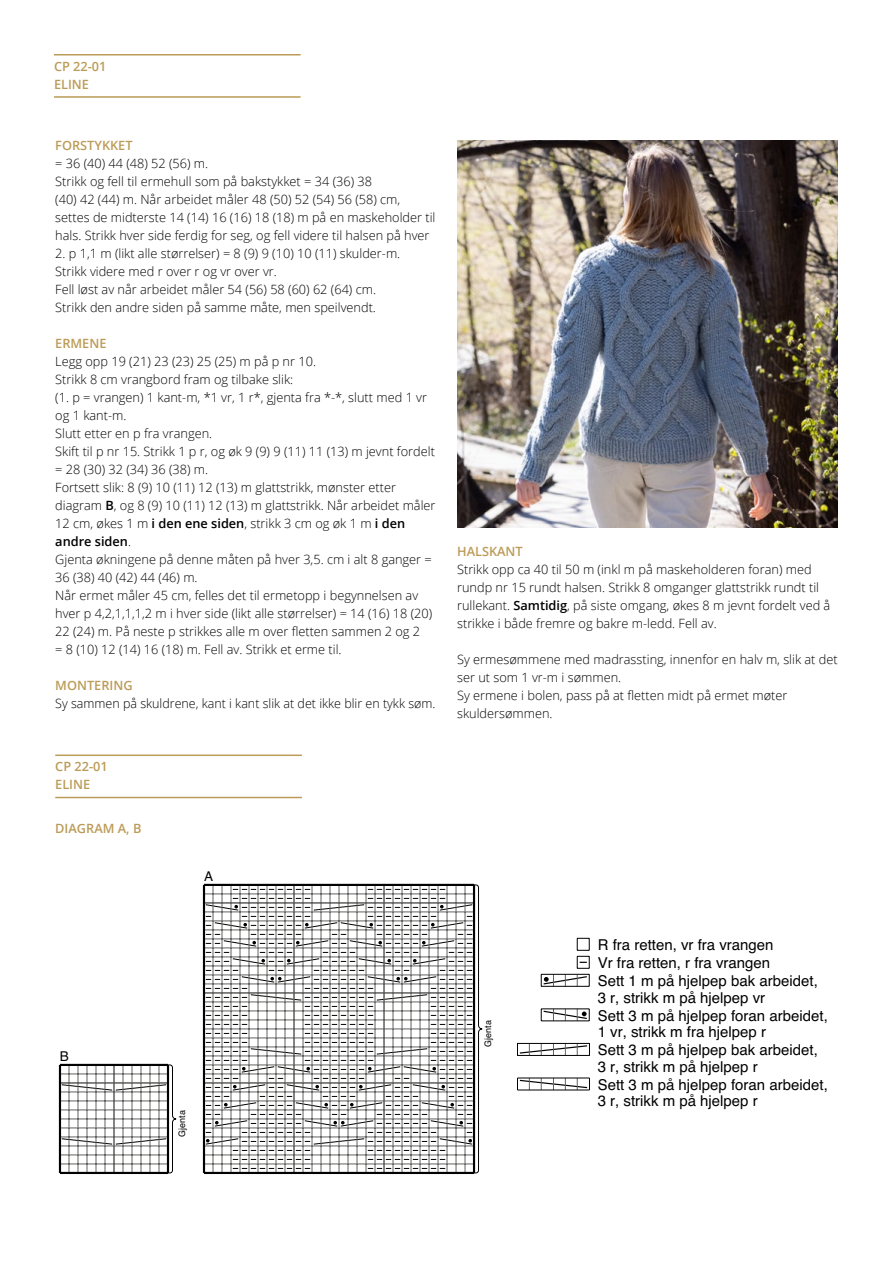
<style>
.page{position:relative;width:893px;height:1263px;background:#fff}
.page>*{position:absolute;margin:0;border:0;box-sizing:border-box;transform-origin:0 0}
.t1{font:15px/18px "Helvetica";color:#000}
.t2{font:13.5px "Helvetica";color:#000}
.Faktatekst{font:300 12.75px/18px "Open Sans";color:#000}
.Faktatekst-2{font:600 12.75px "Open Sans";color:#bb9b57}
.t3{font:9px "Helvetica";color:#000}
.s1{font-weight:600}
</style>
<div class="page">
<hr style="left:54px;top:54px;width:247px;height:2px;background:#bb9b57">
<hr style="left:54px;top:96px;width:247px;height:2px;background:#bb9b57">
<hr style="left:55px;top:754px;width:247px;height:2px;background:#bb9b57">
<hr style="left:55px;top:797px;width:247px;height:1px;background:#bb9b57">
<svg style="left:475px;top:884px;width:8px;height:290px"></svg>
<svg style="left:59px;top:884px;width:416px;height:290px"></svg>
<hr style="left:541px;top:986px;width:48px;height:1px;background:#000">
<svg style="left:541px;top:938px;width:49px;height:48px"></svg>
<hr style="left:541px;top:1008px;width:48px;height:1px;background:#000">
<svg style="left:541px;top:1009px;width:49px;height:12px"></svg>
<hr style="left:517px;top:1090px;width:72px;height:1px;background:#000">
<svg style="left:517px;top:1043px;width:73px;height:47px"></svg>
<img style="left:457px;top:140px;width:381px;height:388px">
<p class="Faktatekst-2" style="left:54px;top:57px;width:54px">CP 22-01</p>
<p class="Faktatekst-2" style="left:54px;top:75px;width:37px">ELINE</p>
<p class="Faktatekst-2" style="left:55px;top:136px;width:79px">FORSTYKKET</p>
<p class="Faktatekst" style="left:55px;top:154px;width:154px">= 36 (40) 44 (48) 52 (56) m.</p>
<p class="Faktatekst" style="left:55px;top:172px;width:318px">Strikk og fell til ermehull som på bakstykket = 34 (36) 38</p>
<p class="Faktatekst" style="left:55px;top:190px;width:382px">(40) 42 (44) m. Når arbeidet måler 48 (50) 52 (54) 56 (58) cm, settes de midterste 14 (14) 16 (16) 18 (18) m på en maskeholder til hals. Strikk hver side ferdig for seg, og fell videre til halsen på hver</p>
<p class="Faktatekst" style="left:55px;top:244px;width:346px">2. p 1,1 m (likt alle størrelser) = 8 (9) 9 (10) 10 (11) skulder-m.</p>
<p class="Faktatekst" style="left:55px;top:262px;width:223px">Strikk videre med r over r og vr over vr.</p>
<p class="Faktatekst" style="left:55px;top:280px;width:322px">Fell løst av når arbeidet måler 54 (56) 58 (60) 62 (64) cm.</p>
<p class="Faktatekst" style="left:55px;top:298px;width:322px">Strikk den andre siden på samme måte, men speilvendt.</p>
<p class="Faktatekst-2" style="left:55px;top:334px;width:53px">ERMENE</p>
<p class="Faktatekst" style="left:55px;top:352px;width:262px">Legg opp 19 (21) 23 (23) 25 (25) m på p nr 10.</p>
<p class="Faktatekst" style="left:55px;top:370px;width:239px">Strikk 8 cm vrangbord fram og tilbake slik:</p>
<p class="Faktatekst" style="left:55px;top:388px;width:373px">(1. p = vrangen) 1 kant-m, *1 vr, 1 r*, gjenta fra *-*, slutt med 1 vr og 1 kant-m.</p>
<p class="Faktatekst" style="left:55px;top:424px;width:158px">Slutt etter en p fra vrangen.</p>
<p class="Faktatekst" style="left:55px;top:442px;width:381px">Skift til p nr 15. Strikk 1 p r, og øk 9 (9) 9 (11) 11 (13) m jevnt fordelt = 28 (30) 32 (34) 36 (38) m.</p>
<p class="Faktatekst" style="left:55px;top:478px;width:342px">Fortsett slik: 8 (9) 10 (11) 12 (13) m glattstrikk, mønster etter</p>
<p class="Faktatekst" style="left:55px;top:496px;width:382px">diagram <span class="s1">B</span>, og 8 (9) 10 (11) 12 (13) m glattstrikk. Når arbeidet måler<br>12 cm, økes 1 m <span class="s1">i den ene siden</span>, strikk 3 cm og øk 1 m <span class="s1">i den andre siden</span>.</p>
<p class="Faktatekst" style="left:55px;top:550px;width:378px">Gjenta økningene på denne måten på hver 3,5. cm i alt 8 ganger =<br>36 (38) 40 (42) 44 (46) m.</p>
<p class="Faktatekst" style="left:55px;top:586px;width:379px">Når ermet måler 45 cm, felles det til ermetopp i begynnelsen av hver p 4,2,1,1,1,2 m i hver side (likt alle størrelser) = 14 (16) 18 (20)<br>22 (24) m. På neste p strikkes alle m over fletten sammen 2 og 2</p>
<p class="Faktatekst" style="left:55px;top:640px;width:288px">= 8 (10) 12 (14) 16 (18) m. Fell av. Strikk et erme til.</p>
<p class="Faktatekst-2" style="left:55px;top:676px;width:79px">MONTERING</p>
<p class="Faktatekst" style="left:55px;top:694px;width:382px">Sy sammen på skuldrene, kant i kant slik at det ikke blir en tykk søm.</p>
<p class="Faktatekst-2" style="left:55px;top:758px;width:54px">CP 22-01</p>
<p class="Faktatekst-2" style="left:55px;top:776px;width:37px">ELINE</p>
<p class="Faktatekst-2" style="left:55px;top:819px;width:88px">DIAGRAM A, B</p>
<p class="t2" style="left:204px;top:865px;width:11px">A</p>
<p class="Faktatekst-2" style="left:457px;top:542px;width:67px">HALSKANT</p>
<p class="Faktatekst" style="left:457px;top:560px;width:375px">Strikk opp ca 40 til 50 m (inkl m på maskeholderen foran) med rundp nr 15 rundt halsen. Strikk 8 omganger glattstrikk rundt til rullekant. <span class="s1">Samtidig</span>, på siste omgang, økes 8 m jevnt fordelt ved å strikke i både fremre og bakre m-ledd. Fell av.</p>
<p class="Faktatekst" style="left:457px;top:650px;width:382px">Sy ermesømmene med madrassting, innenfor en halv m, slik at det ser ut som 1 vr-m i sømmen.</p>
<p class="Faktatekst" style="left:457px;top:686px;width:332px">Sy ermene i bolen, pass på at fletten midt på ermet møter skuldersømmen.</p>
<p class="t2" style="left:60px;top:1045px;width:11px">B</p>
<p class="t3" style="left:175px;top:1137px;width:28px;rotate:-90deg">Gjenta</p>
<p class="t3" style="left:481px;top:1047px;width:28px;rotate:-90deg">Gjenta</p>
<p class="t1" style="left:598px;top:936px;width:222px">R fra retten, vr fra vrangen<br>Vr fra retten, r fra vrangen<br>Sett 1 m på hjelpep bak arbeidet,</p>
<p class="t1" style="left:598px;top:989px;width:232px">3 r, strikk m på hjelpep vr<br>Sett 3 m på hjelpep foran arbeidet,</p>
<p class="t1" style="left:598px;top:1023px;width:222px">1 vr, strikk m fra hjelpep r<br>Sett 3 m på hjelpep bak arbeidet,</p>
<p class="t1" style="left:598px;top:1058px;width:232px">3 r, strikk m på hjelpep r<br>Sett 3 m på hjelpep foran arbeidet,</p>
<p class="t1" style="left:598px;top:1093px;width:162px">3 r, strikk m på hjelpep r</p>
</div>
